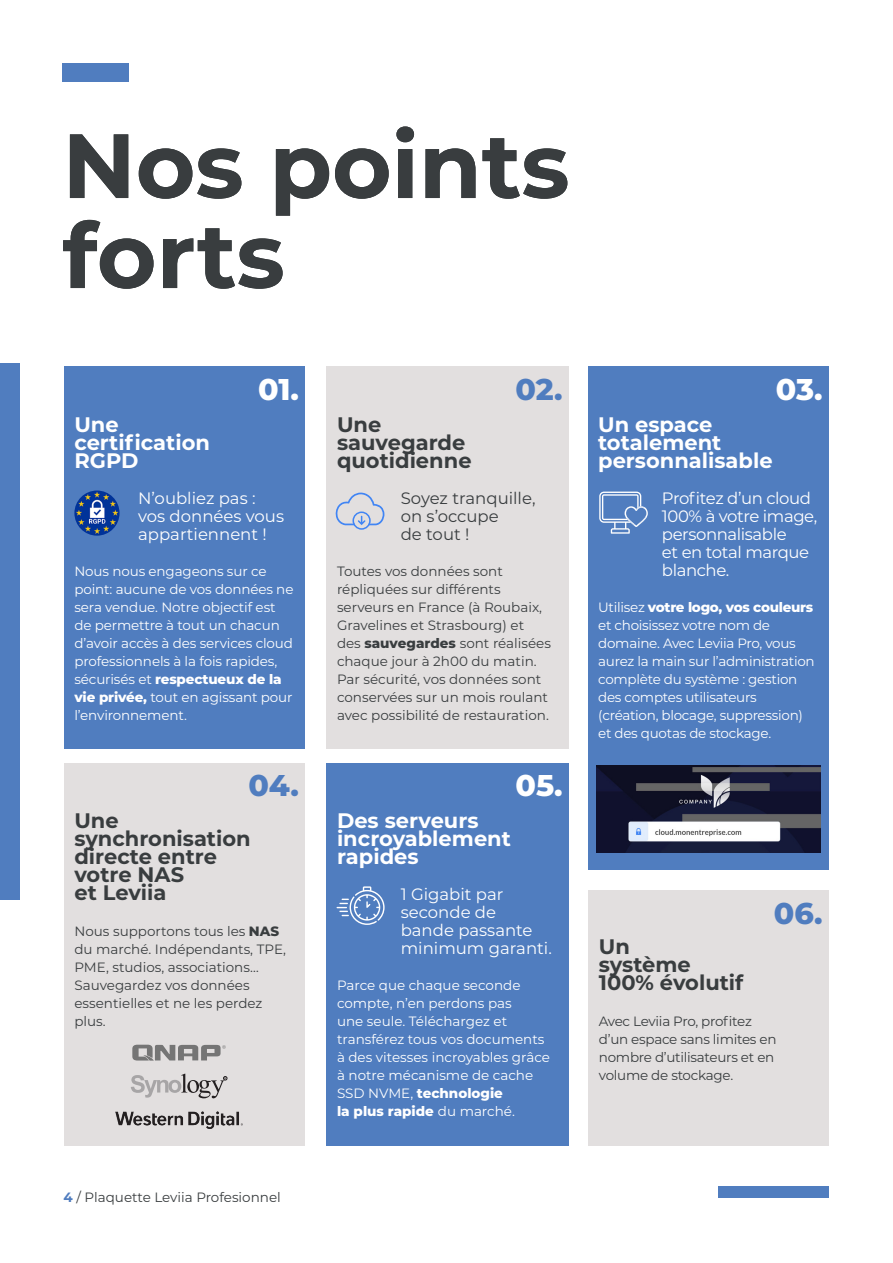
<style>
.page{position:relative;width:893px;height:1263px;background:#fff}
.page>*{position:absolute;margin:0;border:0;box-sizing:border-box;transform-origin:0 0}
.Titres{font:700 90.9px/90px "Montserrat";color:#393d3f}
.Titres-2{font:800 30px "Montserrat";color:#fff}
.Titres-3{font:800 30px "Montserrat";color:#507dbf}
.t1{font:700 21px/18px "Montserrat";color:#393d3f}
.t2{font:700 21px/18px "Montserrat";color:#fff}
.t3{font:16.5px/18px "Montserrat";letter-spacing:-.005em;color:#fff}
.t4{font:16.5px/18px "Montserrat";letter-spacing:-.025em;color:#fff}
.t5{font:16.5px/18px "Montserrat";color:#393d3f}
.t6{font:13.5px/18px "Montserrat";letter-spacing:-.01em;color:#fff}
.t7{font:13.5px/18px "Montserrat";color:#393d3f}
.t8{font:13.5px/18px "Montserrat";letter-spacing:-.02em;color:#393d3f}
.s1{font-weight:800}
.s2{font-weight:700;color:#507dbf}
</style>
<div class="page">
<div style="left:63px;top:64px;width:66px;height:18px;background:#507dbf"></div>
<div style="left:0;top:363px;width:20px;height:536px;background:#507dbf"></div>
<div style="left:719px;top:1186px;width:110px;height:11px;background:#507dbf"></div>
<div style="left:65px;top:366px;width:240px;height:383px;background:#507dbf"></div>
<div style="left:326px;top:763px;width:242px;height:383px;background:#507dbf"></div>
<div style="left:588px;top:366px;width:241px;height:504px;background:#507dbf"></div>
<div style="left:65px;top:763px;width:240px;height:383px;background:#e2dfdf"></div>
<div style="left:588px;top:890px;width:241px;height:256px;background:#e2dfdf"></div>
<div style="left:326px;top:366px;width:242px;height:383px;background:#e2dfdf"></div>
<svg style="left:337px;top:886px;width:48px;height:39px"></svg>
<svg style="left:335px;top:493px;width:49px;height:37px"></svg>
<svg style="left:599px;top:492px;width:49px;height:42px"></svg>
<img style="left:74px;top:490px;width:46px;height:46px;border-radius:23px">
<img style="left:597px;top:765px;width:223px;height:88px">
<svg style="left:132px;top:1045px;width:94px;height:15px"></svg>
<svg style="left:131px;top:1074px;width:96px;height:24px"></svg>
<img style="left:115px;top:1111px;width:128px;height:18px">
<p class="Titres" style="left:62px;top:116px;width:509px">Nos points forts</p>
<p class="Titres-2" style="left:258px;top:367px;width:42px">01.</p>
<p class="Titres-3" style="left:516px;top:367px;width:49px">02.</p>
<p class="Titres-2" style="left:776px;top:367px;width:48px">03.</p>
<p class="t2" style="left:74px;top:414px;width:137px">Une certification<br>RGPD</p>
<p class="t3" style="left:138px;top:489px;width:147px">N’oubliez pas : vos données vous appartiennent !</p>
<p class="t6" style="left:74px;top:562px;width:221px">Nous nous engageons sur ce point: aucune de vos données ne sera vendue. Notre objectif est de permettre à tout un chacun d’avoir accès à des services cloud professionnels à la fois rapides, sécurisés et <span class="s1">respectueux de la vie privée,</span> tout en agissant pour l’environnement.</p>
<p class="t1" style="left:337px;top:414px;width:136px">Une sauvegarde quotidienne</p>
<p class="t5" style="left:401px;top:489px;width:136px">Soyez tranquille, on s’occupe<br>de tout !</p>
<p class="t7" style="left:337px;top:562px;width:215px">Toutes vos données sont répliquées sur différents serveurs en France (à Roubaix,<br>Gravelines et Strasbourg) et des <span class="s1">sauvegardes</span> sont réalisées chaque jour à 2h00 du matin.<br>Par sécurité, vos données sont conservées sur un mois roulant avec possibilité de restauration.</p>
<p class="t2" style="left:598px;top:414px;width:176px">Un espace totalement personnalisable</p>
<p class="t4" style="left:662px;top:489px;width:157px">Profitez d’un cloud<br>100% à votre image, personnalisable<br>et en total marque blanche.</p>
<p class="t6" style="left:598px;top:598px;width:218px">Utilisez <span class="s1">votre logo, vos couleurs </span>et choisissez votre nom de domaine. Avec Leviia Pro, vous aurez la main sur l’administration complète du système : gestion des comptes utilisateurs (création, blocage, suppression) et des quotas de stockage.</p>
<p class="Titres-3" style="left:248px;top:764px;width:52px">04.</p>
<p class="Titres-2" style="left:515px;top:764px;width:49px">05.</p>
<p class="t1" style="left:74px;top:810px;width:178px">Une synchronisation directe entre votre NAS<br>et Leviia</p>
<p class="t7" style="left:74px;top:922px;width:213px">Nous supportons tous les <span class="s1">NAS </span>du marché. Indépendants, TPE,<br>PME, studios, associations…<br>Sauvegardez vos données essentielles et ne les perdez plus.</p>
<p class="t2" style="left:337px;top:810px;width:175px">Des serveurs incroyablement rapides</p>
<p class="t3" style="left:401px;top:885px;width:153px">1 Gigabit par seconde de bande passante minimum garanti.</p>
<p class="t6" style="left:337px;top:976px;width:214px">Parce que chaque seconde compte, n’en perdons pas<br>une seule. Téléchargez et transférez tous vos documents à des vitesses incroyables grâce à notre mécanisme de cache<br>SSD NVME, <span class="s1">technologie<br>la plus rapide</span> du marché.</p>
<p class="Titres-3" style="left:774px;top:891px;width:50px">06.</p>
<p class="t1" style="left:599px;top:936px;width:146px">Un<br>système<br>100% évolutif</p>
<p class="t8" style="left:599px;top:1012px;width:179px">Avec Leviia Pro, profitez d’un espace sans limites en nombre d’utilisateurs et en volume de stockage.</p>
<p class="t7" style="left:64px;top:1188px;width:219px"><span class="s2">4</span> / Plaquette Leviia Profesionnel</p>
</div>
